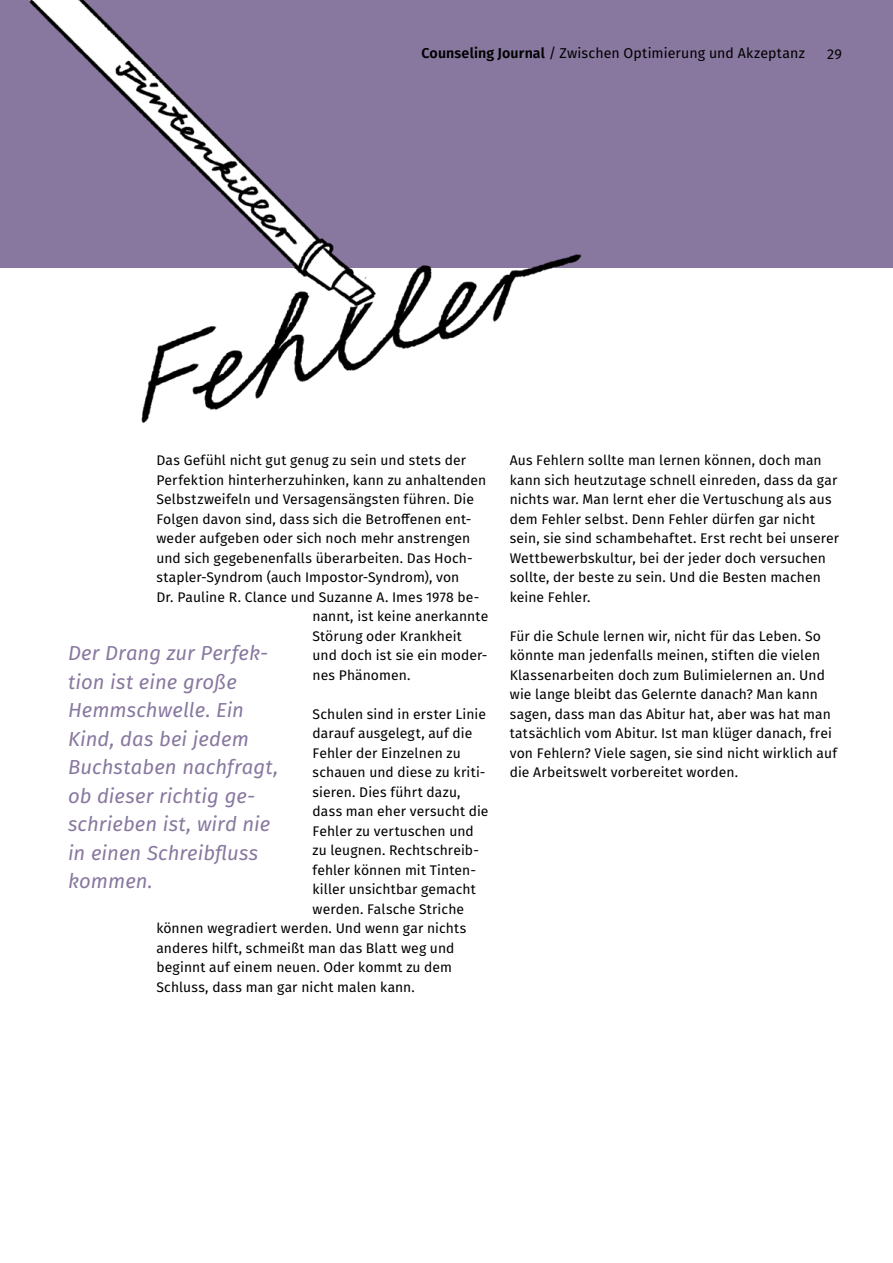
<style>
.page{position:relative;width:893px;height:1263px;background:#fff}
.page>*{position:absolute;margin:0;border:0;box-sizing:border-box;transform-origin:0 0}
.t1{font:italic 20.25px/28.5px "Fira Sans";letter-spacing:.005em;color:#88789f}
.t2{font:14.25px "Fira Sans";letter-spacing:.01em;color:#000}
.t3{font:13.95px/19.5px "Fira Sans";letter-spacing:.01em;color:#000}
.s1{font-weight:600}
</style>
<div class="page">
<div style="left:0;top:0;width:893px;height:268px;background:#88789f"></div>
<img style="left:29px;top:0;width:553px;height:423px">
<p class="t2" style="left:421px;top:43px;width:385px"><span class="s1">Counseling Journal</span> / Zwischen Optimierung und Akzeptanz</p>
<p class="t2" style="left:827px;top:43px;width:16px">29</p>
<p class="t3" style="left:156px;top:450px;width:311px">Das Gefühl nicht gut genug zu sein und stets der</p>
<p class="t3" style="left:156px;top:470px;width:331px">Perfektion hinterherzuhinken, kann zu anhaltenden</p>
<p class="t3" style="left:156px;top:489px;width:319px">Selbstzweifeln und Versagensängsten führen. Die</p>
<p class="t3" style="left:156px;top:509px;width:316px">Folgen davon sind, dass sich die Betroffenen ent-</p>
<p class="t3" style="left:156px;top:528px;width:315px">weder aufgeben oder sich noch mehr anstrengen</p>
<p class="t3" style="left:156px;top:548px;width:318px">und sich gegebenenfalls überarbeiten. Das Hoch-</p>
<p class="t3" style="left:156px;top:567px;width:304px">stapler-Syndrom (auch Impostor-Syndrom), von</p>
<p class="t3" style="left:156px;top:587px;width:324px">Dr. Pauline R. Clance und Suzanne A. Imes 1978 be-</p>
<p class="t3" style="left:313px;top:606px;width:177px">nannt, ist keine anerkannte</p>
<p class="t3" style="left:313px;top:626px;width:151px">Störung oder Krankheit</p>
<p class="t3" style="left:313px;top:645px;width:176px">und doch ist sie ein moder-</p>
<p class="t3" style="left:313px;top:665px;width:99px">nes Phänomen.</p>
<p class="t3" style="left:313px;top:704px;width:175px">Schulen sind in erster Linie</p>
<p class="t3" style="left:313px;top:723px;width:161px">darauf ausgelegt, auf die</p>
<p class="t3" style="left:313px;top:743px;width:150px">Fehler der Einzelnen zu</p>
<p class="t3" style="left:313px;top:762px;width:174px">schauen und diese zu kriti-</p>
<p class="t3" style="left:313px;top:782px;width:150px">sieren. Dies führt dazu,</p>
<p class="t3" style="left:313px;top:801px;width:177px">dass man eher versucht die</p>
<p class="t3" style="left:313px;top:821px;width:163px">Fehler zu vertuschen und</p>
<p class="t3" style="left:313px;top:840px;width:168px">zu leugnen. Rechtschreib-</p>
<p class="t3" style="left:313px;top:860px;width:165px">fehler können mit Tinten-</p>
<p class="t3" style="left:313px;top:879px;width:165px">killer unsichtbar gemacht</p>
<p class="t3" style="left:313px;top:899px;width:153px">werden. Falsche Striche</p>
<p class="t3" style="left:156px;top:918px;width:312px">können wegradiert werden. Und wenn gar nichts</p>
<p class="t3" style="left:156px;top:938px;width:300px">anderes hilft, schmeißt man das Blatt weg und</p>
<p class="t3" style="left:156px;top:957px;width:297px">beginnt auf einem neuen. Oder kommt zu dem</p>
<p class="t3" style="left:156px;top:977px;width:260px">Schluss, dass man gar nicht malen kann.</p>
<h1 class="t1" style="left:68px;top:638px;width:212px">Der Drang zur Perfek&shy;tion ist eine große<br>Hemmschwelle. Ein<br>Kind, das bei jedem<br>Buchstaben nachfragt, ob dieser richtig ge&shy;schrieben ist, wird nie in einen Schreibfluss kommen.</h1>
<p class="t3" style="left:510px;top:450px;width:331px">Aus Fehlern sollte man lernen können, doch man kann sich heutzutage schnell einreden, dass da gar nichts war. Man lernt eher die Vertuschung als aus dem Fehler selbst. Denn Fehler dürfen gar nicht sein, sie sind schambehaftet. Erst recht bei unserer Wettbewerbskultur, bei der jeder doch versuchen sollte, der beste zu sein. Und die Besten machen keine Fehler.</p>
<p class="t3" style="left:510px;top:626px;width:329px">Für die Schule lernen wir, nicht für das Leben. So könnte man jedenfalls meinen, stiften die vielen Klassenarbeiten doch zum Bulimielernen an. Und wie lange bleibt das Gelernte danach? Man kann sagen, dass man das Abitur hat, aber was hat man tatsächlich vom Abitur. Ist man klüger danach, frei von Fehlern? Viele sagen, sie sind nicht wirklich auf die Arbeitswelt vorbereitet worden.</p>
</div>
